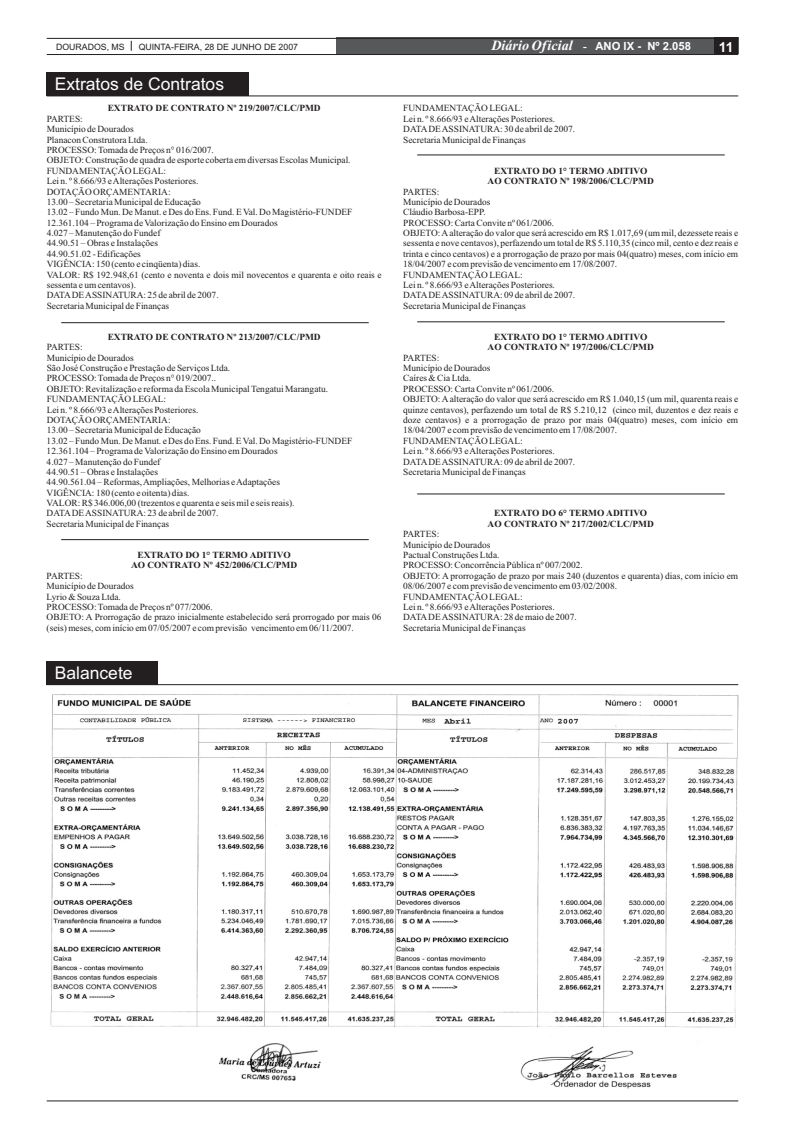
<style>
.page{position:relative;width:785px;height:1139px;background:#fff}
.page>*{position:absolute;margin:0;border:0;box-sizing:border-box;transform-origin:0 0}
.t1{font:17.5px "Arial";color:#fff}
.t2{font:italic 700 14.12px "Times New Roman";color:#fff}
.t3{font:700 13.75px "Arial";color:#fff}
.t4{font:9.38px/10.4px "Times New Roman";color:#231f20}
.t5{font:700 9.38px "Times New Roman";color:#231f20}
.t6{font:8.75px "Arial";color:#231f20}
.s1{font-size:11.25px}
.s2{font-family:"Arial";font-style:normal;font-size:11.25px}
</style>
<div class="page">
<img style="left:50px;top:694px;width:687px;height:395px">
<hr style="left:47px;top:1100px;width:691px;height:1px;background:#231f20">
<div style="left:336px;top:38px;width:401px;height:16px;background:#57585a"></div>
<div style="left:714px;top:38px;width:23px;height:16px;background:#231f20"></div>
<hr style="left:47px;top:38px;width:691px;height:1px;background:#231f20">
<hr style="left:47px;top:54px;width:691px;height:1px;background:#231f20">
<div style="left:47px;top:73px;width:202px;height:23px;background:#231f20"></div>
<hr style="left:47px;top:96px;width:691px;height:1px;background:#231f20">
<div style="left:47px;top:661px;width:111px;height:23px;background:#231f20"></div>
<hr style="left:47px;top:684px;width:691px;height:1px;background:#231f20">
<hr style="left:61px;top:539px;width:307px;height:1px;background:#231f20">
<hr style="left:417px;top:493px;width:307px;height:1px;background:#231f20">
<hr style="left:417px;top:321px;width:307px;height:1px;background:#231f20">
<hr style="left:61px;top:322px;width:307px;height:1px;background:#231f20">
<hr style="left:417px;top:155px;width:307px;height:1px;background:#231f20">
<p class="t6" style="left:56px;top:43px;width:70px">DOURADOS, MS</p>
<p class="t6" style="left:139px;top:43px;width:161px">QUINTA-FEIRA, 28 DE JUNHO DE 2007</p>
<h2 class="t2" style="left:491px;top:41px;width:201px">Diário Oficial <span class="s1">-</span> <span class="s2">ANO IX - Nº 2.058</span></h2>
<h3 class="t3" style="left:718px;top:41px;width:16px">11</h3>
<h1 class="t1" style="left:55px;top:78px;width:171px">Extratos de Contratos</h1>
<p class="t5" style="left:108px;top:105px;width:214px">EXTRATO DE CONTRATO Nº 219/2007/CLC/PMD</p>
<p class="t4" style="left:403px;top:104px;width:121px">FUNDAMENTAÇÃO LEGAL:</p>
<p class="t4" style="left:47px;top:114px;width:38px">PARTES:</p>
<p class="t4" style="left:403px;top:114px;width:153px">Lei n. º 8.666/93 e Alterações Posteriores.</p>
<p class="t4" style="left:47px;top:125px;width:89px">Município de Dourados</p>
<p class="t4" style="left:403px;top:125px;width:173px">DATADE ASSINATURA: 30 de abril de 2007.</p>
<p class="t4" style="left:47px;top:135px;width:102px">Planacon Construtora Ltda.</p>
<p class="t4" style="left:403px;top:135px;width:124px">Secretaria Municipal de Finanças</p>
<p class="t4" style="left:47px;top:146px;width:305px">PROCESSO: Tomada de Preços n° 016/2007.<br>OBJETO: Construção de quadra de esporte coberta em diversas Escolas Municipal.<br>FUNDAMENTAÇÃO LEGAL:</p>
<p class="t5" style="left:494px;top:167px;width:155px">EXTRATO DO 1° TERMO ADITIVO</p>
<p class="t4" style="left:47px;top:177px;width:153px">Lei n. º 8.666/93 e Alterações Posteriores.</p>
<p class="t5" style="left:487px;top:178px;width:168px">AO CONTRATO Nº 198/2006/CLC/PMD</p>
<p class="t4" style="left:47px;top:187px;width:125px">DOTAÇÃO ORÇAMENTARIA:</p>
<p class="t4" style="left:403px;top:187px;width:38px">PARTES:</p>
<p class="t4" style="left:47px;top:197px;width:156px">13.00 – Secretaria Municipal de Educação</p>
<p class="t4" style="left:403px;top:197px;width:89px">Município de Dourados</p>
<p class="t4" style="left:47px;top:208px;width:307px">13.02 – Fundo Mun. De Manut. e Des do Ens. Fund. E Val. Do Magistério-FUNDEF</p>
<p class="t4" style="left:403px;top:208px;width:84px">Cláudio Barbosa-EPP.</p>
<p class="t4" style="left:47px;top:218px;width:232px">12.361.104 – Programa de Valorização do Ensino em Dourados</p>
<p class="t4" style="left:403px;top:218px;width:152px">PROCESSO: Carta Convite nº 061/2006.</p>
<p class="t4" style="left:47px;top:229px;width:115px">4.027 – Manutenção do Fundef</p>
<p class="t4" style="left:403px;top:229px;width:336px">OBJETO: Aalteração do valor que será acrescido em R$ 1.017,69 (um mil, dezessete reais e</p>
<p class="t4" style="left:47px;top:239px;width:113px">44.90.51 – Obras e Instalações</p>
<p class="t4" style="left:403px;top:239px;width:336px">sessenta e nove centavos), perfazendo um total de R$ 5.110,35 (cinco mil, cento e dez reais e</p>
<p class="t4" style="left:47px;top:249px;width:96px">44.90.51.02 - Edificações</p>
<p class="t4" style="left:403px;top:249px;width:336px">trinta e cinco centavos) e a prorrogação de prazo por mais 04(quatro) meses, com início em</p>
<p class="t4" style="left:47px;top:260px;width:155px">VIGÊNCIA: 150 (cento e cinqüenta) dias.</p>
<p class="t4" style="left:403px;top:260px;width:215px">18/04/2007 e com previsão de vencimento em 17/08/2007.</p>
<p class="t4" style="left:47px;top:270px;width:336px">VALOR: R$ 192.948,61 (cento e noventa e dois mil novecentos e quarenta e oito reais e</p>
<p class="t4" style="left:403px;top:270px;width:121px">FUNDAMENTAÇÃO LEGAL:</p>
<p class="t4" style="left:47px;top:280px;width:91px">sessenta e um centavos).</p>
<p class="t4" style="left:403px;top:280px;width:153px">Lei n. º 8.666/93 e Alterações Posteriores.</p>
<p class="t4" style="left:47px;top:291px;width:173px">DATADE ASSINATURA: 25 de abril de 2007.</p>
<p class="t4" style="left:403px;top:291px;width:173px">DATADE ASSINATURA: 09 de abril de 2007.</p>
<p class="t4" style="left:47px;top:301px;width:124px">Secretaria Municipal de Finanças</p>
<p class="t4" style="left:403px;top:301px;width:124px">Secretaria Municipal de Finanças</p>
<p class="t5" style="left:108px;top:333px;width:214px">EXTRATO DE CONTRATO Nº 213/2007/CLC/PMD</p>
<p class="t5" style="left:494px;top:333px;width:155px">EXTRATO DO 1° TERMO ADITIVO</p>
<p class="t4" style="left:47px;top:343px;width:38px">PARTES:</p>
<p class="t5" style="left:487px;top:344px;width:168px">AO CONTRATO Nº 197/2006/CLC/PMD</p>
<p class="t4" style="left:47px;top:353px;width:89px">Município de Dourados</p>
<p class="t4" style="left:403px;top:353px;width:38px">PARTES:</p>
<p class="t4" style="left:47px;top:364px;width:185px">São José Construção e Prestação de Serviços Ltda.</p>
<p class="t4" style="left:403px;top:364px;width:89px">Município de Dourados</p>
<p class="t4" style="left:47px;top:374px;width:171px">PROCESSO: Tomada de Preços n° 019/2007..</p>
<p class="t4" style="left:403px;top:374px;width:70px">Caíres &amp; Cia Ltda.</p>
<p class="t4" style="left:47px;top:384px;width:283px">OBJETO: Revitalização e reforma da Escola Municipal Tengatui Marangatu.</p>
<p class="t4" style="left:403px;top:384px;width:152px">PROCESSO: Carta Convite nº 061/2006.</p>
<p class="t4" style="left:47px;top:395px;width:121px">FUNDAMENTAÇÃO LEGAL:</p>
<p class="t4" style="left:403px;top:395px;width:336px">OBJETO: Aalteração do valor que será acrescido em R$ 1.040,15 (um mil, quarenta reais e</p>
<p class="t4" style="left:47px;top:405px;width:153px">Lei n. º 8.666/93 e Alterações Posteriores.</p>
<p class="t4" style="left:403px;top:405px;width:336px">quinze centavos), perfazendo um total de R$ 5.210,12 (cinco mil, duzentos e dez reais e</p>
<p class="t4" style="left:47px;top:415px;width:125px">DOTAÇÃO ORÇAMENTARIA:</p>
<p class="t4" style="left:403px;top:415px;width:336px">doze centavos) e a prorrogação de prazo por mais 04(quatro) meses, com início em</p>
<p class="t4" style="left:47px;top:426px;width:156px">13.00 – Secretaria Municipal de Educação</p>
<p class="t4" style="left:403px;top:426px;width:215px">18/04/2007 e com previsão de vencimento em 17/08/2007.</p>
<p class="t4" style="left:47px;top:436px;width:307px">13.02 – Fundo Mun. De Manut. e Des do Ens. Fund. E Val. Do Magistério-FUNDEF</p>
<p class="t4" style="left:403px;top:436px;width:121px">FUNDAMENTAÇÃO LEGAL:</p>
<p class="t4" style="left:47px;top:447px;width:232px">12.361.104 – Programa de Valorização do Ensino em Dourados</p>
<p class="t4" style="left:403px;top:447px;width:153px">Lei n. º 8.666/93 e Alterações Posteriores.</p>
<p class="t4" style="left:47px;top:457px;width:115px">4.027 – Manutenção do Fundef</p>
<p class="t4" style="left:403px;top:457px;width:173px">DATADE ASSINATURA: 09 de abril de 2007.</p>
<p class="t4" style="left:47px;top:467px;width:113px">44.90.51 – Obras e Instalações</p>
<p class="t4" style="left:403px;top:467px;width:124px">Secretaria Municipal de Finanças</p>
<p class="t4" style="left:47px;top:478px;width:249px">44.90.561.04 – Reformas, Ampliações, Melhorias e Adaptações VIGÊNCIA: 180 (cento e oitenta) dias.<br>VALOR: R$ 346.006,00 (trezentos e quarenta e seis mil e seis reais).<br>DATADE ASSINATURA: 23 de abril de 2007.</p>
<p class="t5" style="left:494px;top:510px;width:155px">EXTRATO DO 6° TERMO ADITIVO</p>
<p class="t4" style="left:47px;top:519px;width:124px">Secretaria Municipal de Finanças</p>
<p class="t5" style="left:487px;top:520px;width:168px">AO CONTRATO Nº 217/2002/CLC/PMD</p>
<p class="t4" style="left:403px;top:530px;width:89px">PARTES:<br>Município de Dourados</p>
<p class="t5" style="left:137px;top:552px;width:155px">EXTRATO DO 1° TERMO ADITIVO</p>
<p class="t4" style="left:403px;top:550px;width:98px">Pactual Construções Ltda.</p>
<p class="t5" style="left:131px;top:562px;width:168px">AO CONTRATO Nº 452/2006/CLC/PMD</p>
<p class="t4" style="left:403px;top:561px;width:181px">PROCESSO: Concorrência Pública nº 007/2002.</p>
<p class="t4" style="left:47px;top:571px;width:38px">PARTES:</p>
<p class="t4" style="left:403px;top:571px;width:336px">OBJETO: A prorrogação de prazo por mais 240 (duzentos e quarenta) dias, com início em</p>
<p class="t4" style="left:47px;top:582px;width:89px">Município de Dourados</p>
<p class="t4" style="left:403px;top:582px;width:215px">08/06/2007 e com previsão de vencimento em 03/02/2008.</p>
<p class="t4" style="left:47px;top:592px;width:76px">Lyrio &amp; Souza Ltda.</p>
<p class="t4" style="left:403px;top:592px;width:121px">FUNDAMENTAÇÃO LEGAL:</p>
<p class="t4" style="left:47px;top:602px;width:168px">PROCESSO: Tomada de Preços nº 077/2006.</p>
<p class="t4" style="left:403px;top:602px;width:153px">Lei n. º 8.666/93 e Alterações Posteriores.</p>
<p class="t4" style="left:47px;top:613px;width:336px">OBJETO: A Prorrogação de prazo inicialmente estabelecido será prorrogado por mais 06</p>
<p class="t4" style="left:403px;top:613px;width:175px">DATADE ASSINATURA: 28 de maio de 2007.</p>
<p class="t4" style="left:47px;top:623px;width:308px">(seis) meses, com início em 07/05/2007 e com previsão vencimento em 06/11/2007.</p>
<p class="t4" style="left:403px;top:623px;width:124px">Secretaria Municipal de Finanças</p>
<h1 class="t1" style="left:55px;top:666px;width:79px">Balancete</h1>
</div>
